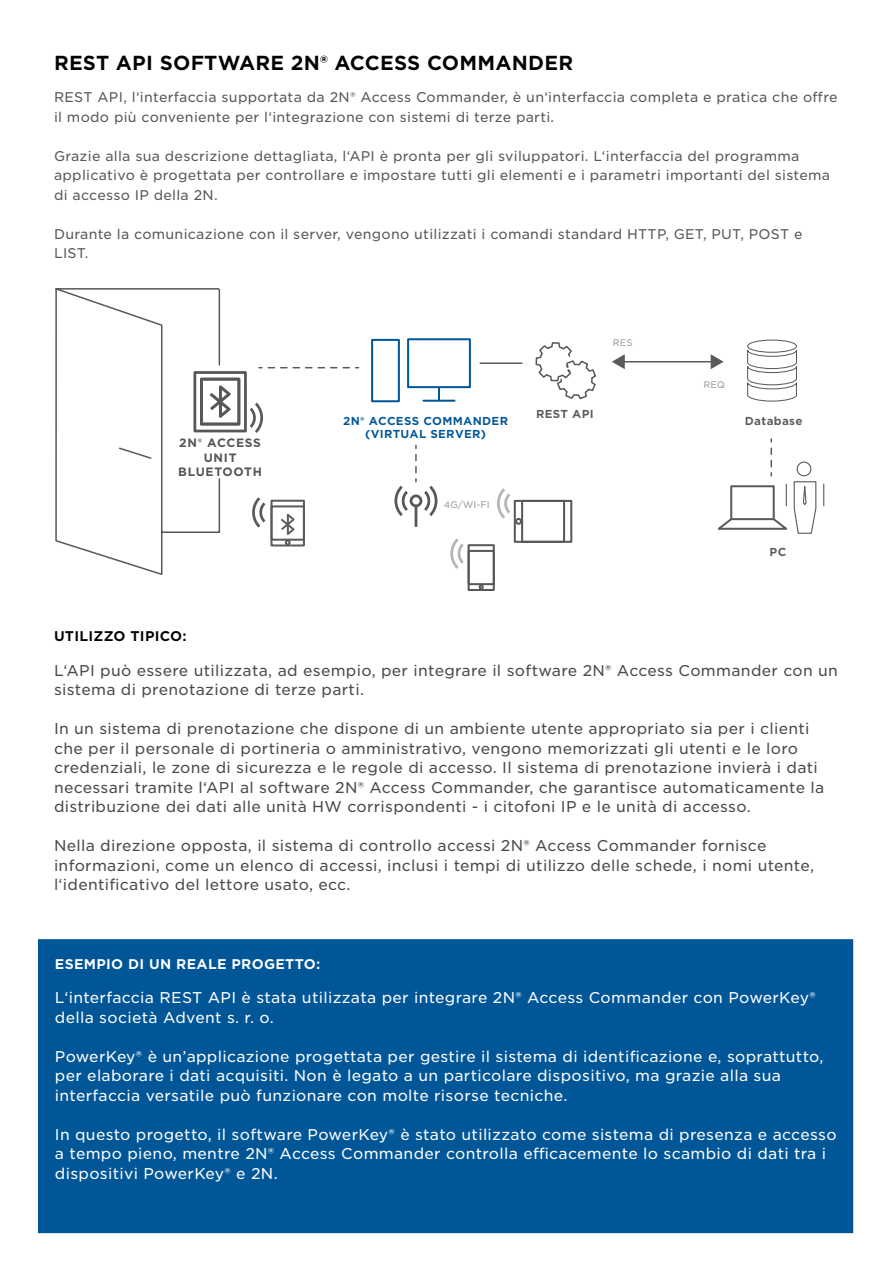
<style>
.page{position:relative;width:893px;height:1263px;background:#fff}
.page>*{position:absolute;margin:0;border:0;box-sizing:border-box;transform-origin:0 0}
.t1{font:700 19.5px "Gotham S Sm";letter-spacing:.01em;color:#010202}
.t2{font:15px/19.5px "Gotham S Sm";letter-spacing:.02em;color:#4a4a49}
.t3{font:15px/19.5px "Gotham S Sm";letter-spacing:.02em;color:#fff}
.t4{font:13.5px/19.5px "Gotham S Sm";letter-spacing:.02em;color:#575756}
.t5{font:700 13.5px "Gotham S Sm";letter-spacing:.02em;color:#fff}
.t6{font:700 13.5px "Gotham S Sm";letter-spacing:.02em;color:#020304}
.t7{font:700 12.15px/14.5px "Gotham";letter-spacing:.06em;color:#575756;text-align:center}
.t8{font:700 11.1px/13.4px "Gotham S Sm";letter-spacing:.025em;color:#015799;text-align:center}
.t9{font:700 11.1px "Gotham S Sm";letter-spacing:.025em;color:#5b5b5a}
.t10{font:9.15px "Gotham S Sm";color:#9d9d9c}
</style>
<div class="page">
<div style="left:36px;top:938px;width:819px;height:296px;background:#015698;border:2px solid #faf9f5"></div>
<div style="left:371px;top:339px;width:29px;height:63px;border:2px solid #015698"></div>
<svg style="left:438px;top:388px;width:2px;height:12px"></svg>
<hr style="left:423px;top:400px;width:31px;height:2px;background:#015698">
<div style="left:407px;top:338px;width:64px;height:50px;border:2px solid #015698"></div>
<div style="left:797px;top:462px;width:14px;height:14px;border:1px solid #5a5a58;border-radius:50%"></div>
<svg style="left:823px;top:484px;width:1px;height:22px"></svg>
<hr style="left:623px;top:361px;width:90px;height:1px;background:#5a5a58">
<svg style="left:612px;top:354px;width:13px;height:15px"></svg>
<svg style="left:711px;top:354px;width:13px;height:15px"></svg>
<hr style="left:480px;top:362px;width:42px;height:2px;background:#5a5a58">
<div style="left:514px;top:500px;width:58px;height:43px;border:2px solid #575756"></div>
<div style="left:515px;top:518px;width:7px;height:7px;border:2px solid #575756;border-radius:50%"></div>
<div style="left:521px;top:500px;width:44px;height:43px;border:2px solid #575756"></div>
<svg style="left:497px;top:488px;width:13px;height:31px"></svg>
<div style="left:468px;top:544px;width:27px;height:47px;border:2px solid #575756"></div>
<svg style="left:479px;top:585px;width:5px;height:5px"></svg>
<div style="left:468px;top:550px;width:27px;height:35px;border:2px solid #575756"></div>
<svg style="left:450px;top:538px;width:14px;height:31px"></svg>
<svg style="left:394px;top:479px;width:44px;height:48px"></svg>
<svg style="left:415px;top:445px;width:2px;height:28px"></svg>
<svg style="left:535px;top:342px;width:61px;height:58px"></svg>
<div style="left:747px;top:340px;width:50px;height:13px;border:1px solid #575756;border-radius:50%"></div>
<svg style="left:747px;top:349px;width:50px;height:53px"></svg>
<svg style="left:718px;top:473px;width:99px;height:61px"></svg>
<svg style="left:770px;top:439px;width:2px;height:28px"></svg>
<svg style="left:55px;top:288px;width:165px;height:287px"></svg>
<svg style="left:193px;top:367px;width:166px;height:66px"></svg>
<div style="left:270px;top:500px;width:35px;height:46px;border:2px solid #5b5b5a"></div>
<div style="left:270px;top:505px;width:35px;height:36px;border:2px solid #5b5b5a"></div>
<svg style="left:281px;top:514px;width:14px;height:31px"></svg>
<svg style="left:252px;top:497px;width:13px;height:31px"></svg>
<h1 class="t1" style="left:54px;top:49px;width:521px">REST API SOFTWARE 2N® ACCESS COMMANDER</h1>
<p class="t4" style="left:54px;top:87px;width:785px">REST API, l‘interfaccia supportata da 2N® Access Commander, è un‘interfaccia completa e pratica che offre il modo più conveniente per l‘integrazione con sistemi di terze parti.</p>
<p class="t4" style="left:54px;top:146px;width:778px">Grazie alla sua descrizione dettagliata, l‘API è pronta per gli sviluppatori. L‘interfaccia del programma applicativo è progettata per controllare e impostare tutti gli elementi e i parametri importanti del sistema di accesso IP della 2N.</p>
<p class="t4" style="left:54px;top:224px;width:750px">Durante la comunicazione con il server, vengono utilizzati i comandi standard HTTP, GET, PUT, POST e<br>LIST.</p>
<p class="t7" style="left:178px;top:435px;width:85px">2N® ACCESS<br>UNIT<br>BLUETOOTH</p>
<p class="t8" style="left:343px;top:414px;width:166px">2N® ACCESS COMMANDER (VIRTUAL SERVER)</p>
<p class="t10" style="left:444px;top:499px;width:47px">4G/WI-FI</p>
<p class="t10" style="left:613px;top:337px;width:21px">RES</p>
<p class="t9" style="left:536px;top:406px;width:59px">REST API</p>
<p class="t10" style="left:703px;top:379px;width:23px">REQ</p>
<p class="t9" style="left:745px;top:413px;width:59px">Database</p>
<p class="t9" style="left:770px;top:545px;width:18px">PC</p>
<p class="t6" style="left:54px;top:627px;width:134px">UTILIZZO TIPICO:</p>
<p class="t2" style="left:54px;top:660px;width:785px">L‘API può essere utilizzata, ad esempio, per integrare il software 2N® Access Commander con un sistema di prenotazione di terze parti.</p>
<p class="t2" style="left:54px;top:719px;width:772px">In un sistema di prenotazione che dispone di un ambiente utente appropriato sia per i clienti che per il personale di portineria o amministrativo, vengono memorizzati gli utenti e le loro credenziali, le zone di sicurezza e le regole di accesso. Il sistema di prenotazione invierà i dati necessari tramite l‘API al software 2N® Access Commander, che garantisce automaticamente la distribuzione dei dati alle unità HW corrispondenti - i citofoni IP e le unità di accesso.</p>
<p class="t2" style="left:54px;top:836px;width:762px">Nella direzione opposta, il sistema di controllo accessi 2N® Access Commander fornisce informazioni, come un elenco di accessi, inclusi i tempi di utilizzo delle schede, i nomi utente, l‘identificativo del lettore usato, ecc.</p>
<p class="t5" style="left:55px;top:954px;width:267px">ESEMPIO DI UN REALE PROGETTO:</p>
<p class="t3" style="left:55px;top:988px;width:762px">L‘interfaccia REST API è stata utilizzata per integrare 2N® Access Commander con PowerKey® della società Advent s. r. o.</p>
<p class="t3" style="left:55px;top:1046px;width:770px">PowerKey® è un’applicazione progettata per gestire il sistema di identificazione e, soprattutto, per elaborare i dati acquisiti. Non è legato a un particolare dispositivo, ma grazie alla sua interfaccia versatile può funzionare con molte risorse tecniche.</p>
<p class="t3" style="left:55px;top:1124px;width:783px">In questo progetto, il software PowerKey® è stato utilizzato come sistema di presenza e accesso a tempo pieno, mentre 2N® Access Commander controlla efficacemente lo scambio di dati tra i dispositivi PowerKey® e 2N.</p>
</div>
